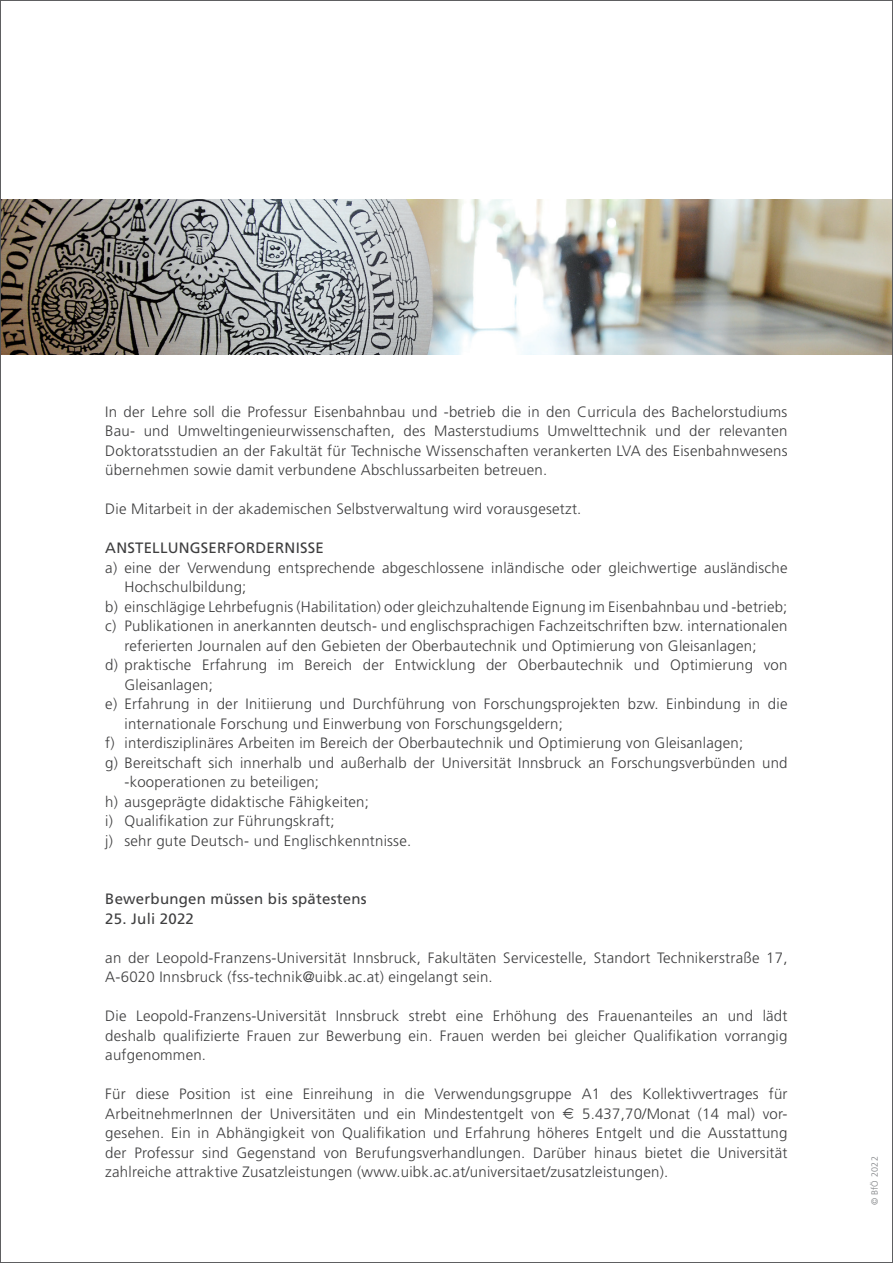
<style>
.page{position:relative;width:893px;height:1263px;background:#fff}
.page>*{position:absolute;margin:0;border:0;box-sizing:border-box;transform-origin:0 0}
.t1{font:300 15px/19.5px "Frutiger";letter-spacing:.015em;color:#3e3e3f;text-align:justify}
.t2{font:15px "Frutiger";letter-spacing:.015em;color:#3e3e3f}
.t3{font:300 9px "Frutiger";letter-spacing:.03em;color:#808285}
.s1{font-family:"Euro Collection";font-weight:400}
</style>
<div class="page">
<img style="left:2px;top:200px;width:889px;height:155px">
<p class="t1" style="left:105px;top:402px;width:684px">In der Lehre soll die Professur Eisenbahnbau und -betrieb die in den Curricula des Bachelorstudiums Bau- und Umweltingenieurwissenschaften, des Masterstudiums Umwelttechnik und der relevanten Doktoratsstudien an der Fakultät für Technische Wissenschaften verankerten LVA des Eisenbahnwesens übernehmen sowie damit verbundene Abschlussarbeiten betreuen.</p>
<p class="t1" style="left:105px;top:499px;width:478px">Die Mitarbeit in der akademischen Selbstverwaltung wird vorausgesetzt.</p>
<p class="t2" style="left:105px;top:539px;width:220px">ANSTELLUNGSERFORDERNISSE</p>
<p class="t1" style="left:105px;top:558px;width:684px">a) eine der Verwendung entsprechende abgeschlossene inländische oder gleichwertige ausländische</p>
<p class="t1" style="left:124px;top:577px;width:123px">Hochschulbildung;</p>
<p class="t1" style="left:105px;top:597px;width:684px">b) einschlägige Lehrbefugnis (Habilitation) oder gleichzuhaltende Eignung im Eisenbahnbau und -betrieb;</p>
<p class="t1" style="left:105px;top:616px;width:684px">c) Publikationen in anerkannten deutsch- und englischsprachigen Fachzeitschriften bzw. internationalen</p>
<p class="t1" style="left:124px;top:636px;width:634px">referierten Journalen auf den Gebieten der Oberbautechnik und Optimierung von Gleisanlagen;</p>
<p class="t1" style="left:105px;top:655px;width:684px">d) praktische Erfahrung im Bereich der Entwicklung der Oberbautechnik und Optimierung von</p>
<p class="t1" style="left:124px;top:675px;width:90px">Gleisanlagen;</p>
<p class="t1" style="left:105px;top:694px;width:684px">e) Erfahrung in der Initiierung und Durchführung von Forschungsprojekten bzw. Einbindung in die</p>
<p class="t1" style="left:124px;top:714px;width:440px">internationale Forschung und Einwerbung von Forschungsgeldern;</p>
<p class="t1" style="left:105px;top:733px;width:639px">f) interdisziplinäres Arbeiten im Bereich der Oberbautechnik und Optimierung von Gleisanlagen;</p>
<p class="t1" style="left:105px;top:753px;width:684px">g) Bereitschaft sich innerhalb und außerhalb der Universität Innsbruck an Forschungsverbünden und</p>
<p class="t1" style="left:124px;top:772px;width:196px">-kooperationen zu beteiligen;</p>
<p class="t1" style="left:105px;top:792px;width:265px">h) ausgeprägte didaktische Fähigkeiten;</p>
<p class="t1" style="left:105px;top:811px;width:231px">i) Qualifikation zur Führungskraft;</p>
<p class="t1" style="left:105px;top:831px;width:307px">j) sehr gute Deutsch- und Englischkenntnisse.</p>
<p class="t2" style="left:105px;top:890px;width:263px">Bewerbungen müssen bis spätestens</p>
<p class="t2" style="left:105px;top:910px;width:90px">25. Juli 2022</p>
<p class="t1" style="left:105px;top:948px;width:684px">an der Leopold-Franzens-Universität Innsbruck, Fakultäten Servicestelle, Standort Technikerstraße 17,<br>A-6020 Innsbruck (fss-technik@uibk.ac.at) eingelangt sein.</p>
<p class="t1" style="left:105px;top:1006px;width:684px">Die Leopold-Franzens-Universität Innsbruck strebt eine Erhöhung des Frauenanteiles an und lädt deshalb qualifizierte Frauen zur Bewerbung ein. Frauen werden bei gleicher Qualifikation vorrangig aufgenommen.</p>
<p class="t1" style="left:105px;top:1084px;width:684px">Für diese Position ist eine Einreihung in die Verwendungsgruppe A1 des Kollektivvertrages für ArbeitnehmerInnen der Universitäten und ein Mindestentgelt von <span class="s1">E</span> 5.437,70/Monat (14 mal) vor&shy;gesehen. Ein in Abhängigkeit von Qualifikation und Erfahrung höheres Entgelt und die Ausstattung der Professur sind Gegenstand von Berufungsverhandlungen. Darüber hinaus bietet die Universität zahlreiche attraktive Zusatzleistungen (www.uibk.ac.at/universitaet/zusatzleistungen).</p>
<p class="t3" style="left:869px;top:1205px;width:51px;rotate:-90deg">© BfÖ 2022</p>
</div>
